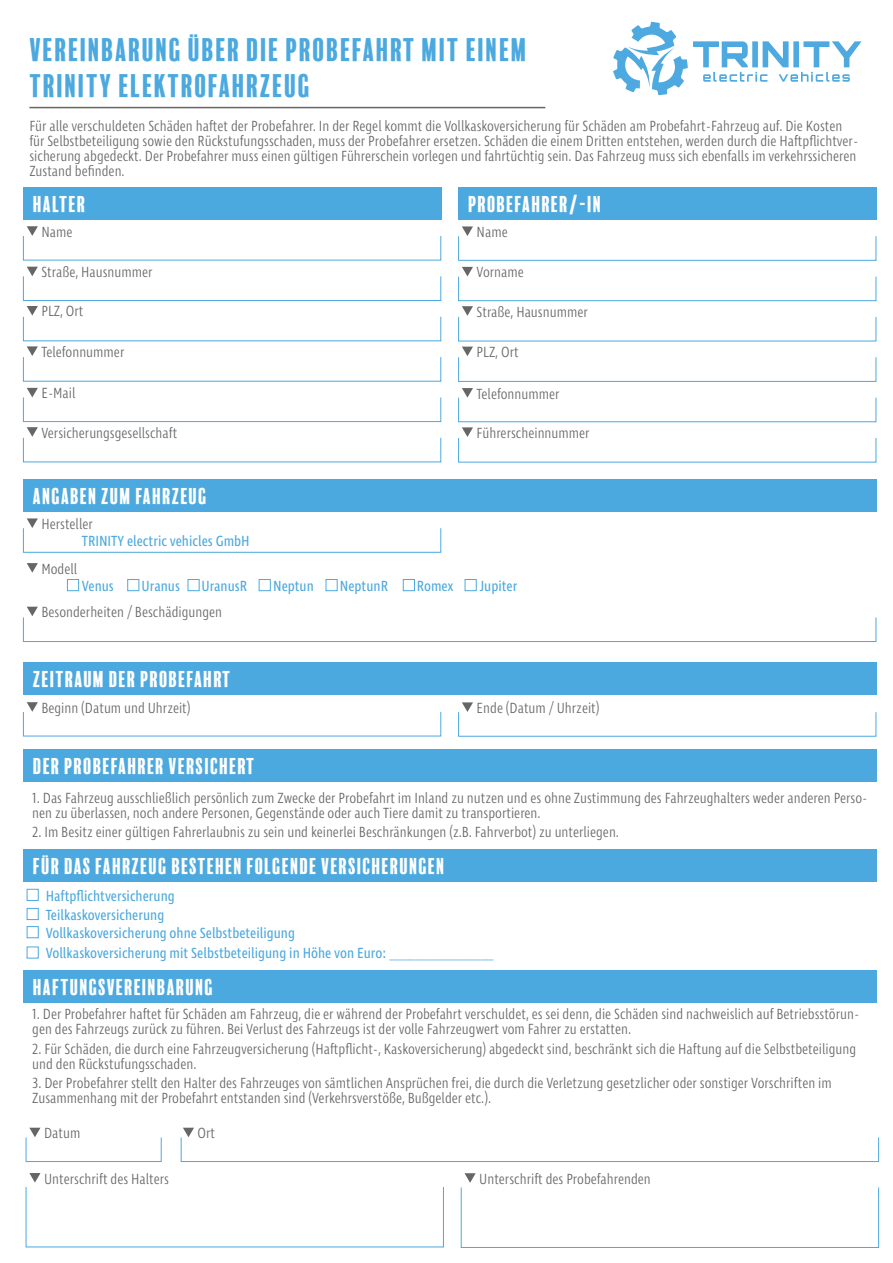
<style>
.page{position:relative;width:893px;height:1263px;background:#fff}
.page>*{position:absolute;margin:0;border:0;box-sizing:border-box;transform-origin:0 0}
.t1{font:30px/36px "Balboa Plus Fill";color:#4ca9df}
.t2{font:21px "Balboa Plus Fill";color:#fff}
.t3{font:300 15px/15px "Ingra Cd";color:#666}
.t4{font:15px/18.6px "Ingra Cd";color:#4ca9df}
</style>
<div class="page">
<svg style="left:613px;top:22px;width:248px;height:73px"></svg>
<hr style="left:29px;top:107px;width:516px;height:1px;background:#666">
<div style="left:23px;top:187px;width:418px;height:33px;background:#4ca9df"></div>
<div style="left:458px;top:187px;width:418px;height:33px;background:#4ca9df"></div>
<div style="left:458px;top:236px;width:418px;height:25px;border:1px solid #4ca9df"></div>
<div style="left:23px;top:276px;width:418px;height:25px;border:1px solid #4ca9df"></div>
<div style="left:458px;top:276px;width:418px;height:25px;border:1px solid #4ca9df"></div>
<div style="left:23px;top:357px;width:418px;height:25px;border:1px solid #4ca9df"></div>
<div style="left:458px;top:357px;width:418px;height:25px;border:1px solid #4ca9df"></div>
<div style="left:23px;top:397px;width:418px;height:25px;border:1px solid #4ca9df"></div>
<div style="left:458px;top:397px;width:418px;height:25px;border:1px solid #4ca9df"></div>
<svg style="left:27px;top:226px;width:11px;height:10px"></svg>
<svg style="left:462px;top:226px;width:11px;height:10px"></svg>
<svg style="left:27px;top:267px;width:11px;height:9px"></svg>
<svg style="left:462px;top:267px;width:11px;height:9px"></svg>
<svg style="left:27px;top:306px;width:11px;height:10px"></svg>
<svg style="left:462px;top:306px;width:11px;height:10px"></svg>
<svg style="left:27px;top:346px;width:11px;height:10px"></svg>
<svg style="left:462px;top:347px;width:11px;height:9px"></svg>
<svg style="left:27px;top:388px;width:11px;height:9px"></svg>
<svg style="left:462px;top:388px;width:11px;height:10px"></svg>
<svg style="left:27px;top:427px;width:11px;height:10px"></svg>
<svg style="left:462px;top:427px;width:11px;height:10px"></svg>
<div style="left:23px;top:479px;width:853px;height:33px;background:#4ca9df"></div>
<div style="left:23px;top:528px;width:418px;height:25px;border:1px solid #4ca9df"></div>
<div style="left:23px;top:617px;width:853px;height:25px;border:1px solid #4ca9df"></div>
<svg style="left:27px;top:518px;width:11px;height:10px"></svg>
<svg style="left:27px;top:563px;width:11px;height:10px"></svg>
<svg style="left:27px;top:607px;width:11px;height:9px"></svg>
<div style="left:67px;top:579px;width:12px;height:12px;border:1px solid #4ca9df"></div>
<div style="left:127px;top:579px;width:12px;height:12px;border:1px solid #4ca9df"></div>
<div style="left:188px;top:579px;width:12px;height:12px;border:1px solid #4ca9df"></div>
<div style="left:259px;top:579px;width:12px;height:12px;border:1px solid #4ca9df"></div>
<div style="left:326px;top:579px;width:12px;height:12px;border:1px solid #4ca9df"></div>
<div style="left:403px;top:579px;width:12px;height:12px;border:1px solid #4ca9df"></div>
<div style="left:465px;top:579px;width:12px;height:12px;border:1px solid #4ca9df"></div>
<div style="left:23px;top:662px;width:853px;height:32px;background:#4ca9df"></div>
<div style="left:458px;top:712px;width:418px;height:25px;border:1px solid #4ca9df"></div>
<svg style="left:27px;top:702px;width:11px;height:10px"></svg>
<svg style="left:462px;top:702px;width:11px;height:10px"></svg>
<div style="left:23px;top:749px;width:853px;height:33px;background:#4ca9df"></div>
<div style="left:23px;top:849px;width:853px;height:33px;background:#4ca9df"></div>
<div style="left:27px;top:889px;width:12px;height:12px;border:1px solid #4ca9df"></div>
<div style="left:27px;top:908px;width:12px;height:12px;border:1px solid #4ca9df"></div>
<div style="left:27px;top:926px;width:12px;height:12px;border:1px solid #4ca9df"></div>
<div style="left:27px;top:946px;width:12px;height:12px;border:1px solid #4ca9df"></div>
<div style="left:23px;top:970px;width:853px;height:33px;background:#4ca9df"></div>
<div style="left:26px;top:1137px;width:136px;height:25px;border:1px solid #4ca9df"></div>
<div style="left:181px;top:1137px;width:698px;height:25px;border:1px solid #4ca9df"></div>
<svg style="left:29px;top:1128px;width:12px;height:9px"></svg>
<svg style="left:183px;top:1128px;width:11px;height:9px"></svg>
<div style="left:461px;top:1187px;width:418px;height:61px;border:1px solid #4ca9df"></div>
<svg style="left:29px;top:1173px;width:12px;height:9px"></svg>
<svg style="left:464px;top:1173px;width:12px;height:10px"></svg>
<h1 class="t1" style="left:29px;top:32px;width:500px">VEREINBARUNG ÜBER DIE PROBEFAHRT MIT EINEM<br>TRINITY ELEKTROFAHRZEUG</h1>
<p class="t3" style="left:29px;top:119px;width:830px">Für alle verschuldeten Schäden haftet der Probefahrer. In der Regel kommt die Vollkaskoversicherung für Schäden am Probefahrt-Fahrzeug auf. Die Kosten für Selbstbeteiligung sowie den Rückstufungsschaden, muss der Probefahrer ersetzen. Schäden die einem Dritten entstehen, werden durch die Haftpflichtver&shy;sicherung abgedeckt. Der Probefahrer muss einen gültigen Führerschein vorlegen und fahrtüchtig sein. Das Fahrzeug muss sich ebenfalls im verkehrssicheren Zustand befinden.</p>
<h2 class="t2" style="left:33px;top:192px;width:55px">HALTER</h2>
<h2 class="t2" style="left:468px;top:192px;width:136px">PROBEFAHRER/-IN</h2>
<p class="t3" style="left:41px;top:225px;width:33px">Name</p>
<p class="t3" style="left:477px;top:225px;width:33px">Name</p>
<p class="t3" style="left:41px;top:265px;width:113px">Straße, Hausnummer</p>
<p class="t3" style="left:477px;top:266px;width:49px">Vorname</p>
<p class="t3" style="left:41px;top:305px;width:44px">PLZ, Ort</p>
<p class="t3" style="left:477px;top:305px;width:113px">Straße, Hausnummer</p>
<p class="t3" style="left:41px;top:345px;width:84px">Telefonnummer</p>
<p class="t3" style="left:477px;top:345px;width:44px">PLZ, Ort</p>
<p class="t3" style="left:41px;top:387px;width:36px">E-Mail</p>
<p class="t3" style="left:477px;top:387px;width:84px">Telefonnummer</p>
<p class="t3" style="left:41px;top:426px;width:137px">Versicherungsgesellschaft</p>
<p class="t3" style="left:477px;top:426px;width:115px">Führerscheinnummer</p>
<h2 class="t2" style="left:33px;top:484px;width:176px">ANGABEN ZUM FAHRZEUG</h2>
<p class="t3" style="left:41px;top:517px;width:53px">Hersteller</p>
<p class="t4" style="left:82px;top:533px;width:169px">TRINITY electric vehicles GmbH</p>
<p class="t4" style="left:82px;top:577px;width:33px">Venus</p>
<p class="t4" style="left:142px;top:577px;width:40px">Uranus</p>
<p class="t4" style="left:201px;top:577px;width:47px">UranusR</p>
<p class="t4" style="left:273px;top:577px;width:42px">Neptun</p>
<p class="t4" style="left:340px;top:577px;width:50px">NeptunR</p>
<p class="t4" style="left:417px;top:577px;width:38px">Romex</p>
<p class="t4" style="left:480px;top:577px;width:39px">Jupiter</p>
<p class="t3" style="left:41px;top:562px;width:37px">Modell</p>
<p class="t3" style="left:41px;top:605px;width:182px">Besonderheiten / Beschädigungen</p>
<h2 class="t2" style="left:33px;top:667px;width:200px">ZEITRAUM DER PROBEFAHRT</h2>
<p class="t3" style="left:41px;top:701px;width:151px">Beginn (Datum und Uhrzeit)</p>
<h2 class="t2" style="left:33px;top:754px;width:224px">DER PROBEFAHRER VERSICHERT</h2>
<p class="t3" style="left:477px;top:701px;width:124px">Ende (Datum / Uhrzeit)</p>
<p class="t3" style="left:32px;top:791px;width:837px">1. Das Fahrzeug ausschließlich persönlich zum Zwecke der Probefahrt im Inland zu nutzen und es ohne Zustimmung des Fahrzeughalters weder anderen Perso&shy;nen zu überlassen, noch andere Personen, Gegenstände oder auch Tiere damit zu transportieren.</p>
<p class="t3" style="left:32px;top:825px;width:588px">2. Im Besitz einer gültigen Fahrerlaubnis zu sein und keinerlei Beschränkungen (z.B. Fahrverbot) zu unterliegen.</p>
<h2 class="t2" style="left:33px;top:854px;width:414px">FÜR DAS FAHRZEUG BESTEHEN FOLGENDE VERSICHERUNGEN</h2>
<p class="t4" style="left:46px;top:887px;width:251px">Haftpflichtversicherung<br>Teilkaskoversicherung<br>Vollkaskoversicherung ohne Selbstbeteiligung</p>
<p class="t4" style="left:46px;top:945px;width:449px">Vollkaskoversicherung mit Selbstbeteiligung in Höhe von Euro: ________________</p>
<h2 class="t2" style="left:33px;top:975px;width:182px">HAFTUNGSVEREINBARUNG</h2>
<p class="t3" style="left:32px;top:1008px;width:828px">1. Der Probefahrer haftet für Schäden am Fahrzeug, die er während der Probefahrt verschuldet, es sei denn, die Schäden sind nachweislich auf Betriebsstörun&shy;gen des Fahrzeugs zurück zu führen. Bei Verlust des Fahrzeugs ist der volle Fahrzeugwert vom Fahrer zu erstatten.</p>
<p class="t3" style="left:32px;top:1042px;width:825px">2. Für Schäden, die durch eine Fahrzeugversicherung (Haftpflicht-, Kaskoversicherung) abgedeckt sind, beschränkt sich die Haftung auf die Selbstbeteiligung und den Rückstufungsschaden.</p>
<p class="t3" style="left:32px;top:1076px;width:801px">3. Der Probefahrer stellt den Halter des Fahrzeuges von sämtlichen Ansprüchen frei, die durch die Verletzung gesetzlicher oder sonstiger Vorschriften im<br>Zusammenhang mit der Probefahrt entstanden sind (Verkehrsverstöße, Bußgelder etc.).</p>
<p class="t3" style="left:44px;top:1126px;width:38px">Datum</p>
<p class="t3" style="left:198px;top:1126px;width:19px">Ort</p>
<p class="t3" style="left:44px;top:1172px;width:126px">Unterschrift des Halters</p>
<p class="t3" style="left:479px;top:1172px;width:173px">Unterschrift des Probefahrenden</p>
</div>
